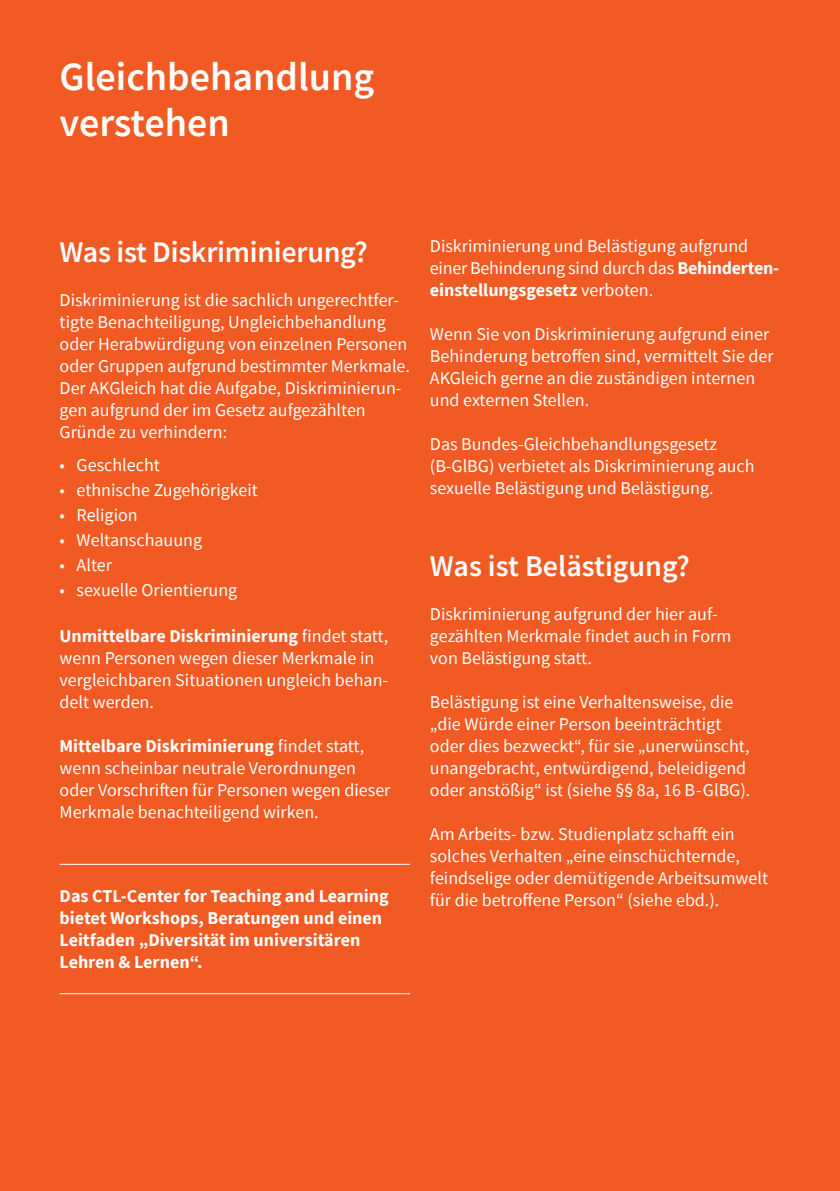
<style>
.page{position:relative;width:840px;height:1191px;background:#fff}
.page>*{position:absolute;margin:0;border:0;box-sizing:border-box;transform-origin:0 0}
.t1{font:600 40px/46px "Source Sans Pro";color:#fff}
.t2{font:600 30px "Source Sans Pro";letter-spacing:-.01em;color:#fff}
.t3{font:18px/22px "Source Sans Pro";color:#fff}
.t4{font:700 18px/22px "Source Sans Pro";color:#fff}
.s1{font-weight:700}
</style>
<div class="page">
<div style="left:0;top:0;width:839px;height:1191px;background:#f15a22"></div>
<hr style="left:60px;top:863px;width:350px;height:1px;background:#fff">
<hr style="left:60px;top:993px;width:350px;height:1px;background:#fff">
<h1 class="t1" style="left:60px;top:53px;width:316px">Gleichbehandlung verstehen</h1>
<h2 class="t2" style="left:60px;top:232px;width:309px">Was ist Diskriminierung?</h2>
<p class="t3" style="left:60px;top:289px;width:352px">Diskriminierung ist die sachlich ungerechtfer&shy;tigte Benachteiligung, Ungleichbehandlung oder Herabwürdigung von einzelnen Personen oder Gruppen aufgrund bestimmter Merkmale.<br>Der AKGleich hat die Aufgabe, Diskriminierun&shy;gen aufgrund der im Gesetz aufgezählten Gründe zu verhindern:</p>
<p class="t3" style="left:60px;top:454px;width:102px">• Geschlecht</p>
<p class="t3" style="left:60px;top:479px;width:200px">• ethnische Zugehörigkeit</p>
<p class="t3" style="left:60px;top:504px;width:80px">• Religion</p>
<p class="t3" style="left:60px;top:529px;width:144px">• Weltanschauung</p>
<p class="t3" style="left:60px;top:553px;width:54px">• Alter</p>
<p class="t3" style="left:60px;top:578px;width:179px">• sexuelle Orientierung</p>
<p class="t3" style="left:60px;top:625px;width:330px"><span class="s1">Unmittelbare Diskriminierung</span> findet statt, wenn Personen wegen dieser Merkmale in vergleichbaren Situationen ungleich behan&shy;delt werden.</p>
<p class="t3" style="left:60px;top:735px;width:332px"><span class="s1">Mittelbare Diskriminierung</span> findet statt, wenn scheinbar neutrale Verordnungen oder Vorschriften für Personen wegen dieser Merkmale benachteiligend wirken.</p>
<p class="t4" style="left:60px;top:884px;width:330px">Das CTL-Center for Teaching and Learning bietet Workshops, Beratungen und einen Leitfaden „Diversität im universitären Lehren &amp; Lernen“.</p>
<p class="t3" style="left:429px;top:234px;width:350px">Diskriminierung und Belästigung aufgrund einer Behinderung sind durch das <span class="s1">Behinderten&shy;einstellungsgesetz</span> verboten.</p>
<p class="t3" style="left:429px;top:322px;width:345px">Wenn Sie von Diskriminierung aufgrund einer Behinderung betroffen sind, vermittelt Sie der AKGleich gerne an die zuständigen internen und externen Stellen.</p>
<p class="t3" style="left:429px;top:432px;width:326px">Das Bundes-Gleichbehandlungsgesetz (B-GlBG) verbietet als Diskriminierung auch sexuelle Belästigung und Belästigung.</p>
<h2 class="t2" style="left:429px;top:546px;width:261px">Was ist Belästigung?</h2>
<p class="t3" style="left:429px;top:603px;width:303px">Diskriminierung aufgrund der hier auf&shy;gezählten Merkmale findet auch in Form von Belästigung statt.</p>
<p class="t3" style="left:429px;top:691px;width:322px">Belästigung ist eine Verhaltensweise, die „die Würde einer Person beeinträchtigt oder dies bezweckt“, für sie „unerwünscht, unangebracht, entwürdigend, beleidigend oder anstößig“ ist (siehe §§ 8a, 16 B-GlBG).</p>
<p class="t3" style="left:429px;top:823px;width:339px">Am Arbeits- bzw. Studienplatz schafft ein solches Verhalten „eine einschüchternde, feindselige oder demütigende Arbeitsumwelt für die betroffene Person“ (siehe ebd.).</p>
</div>
